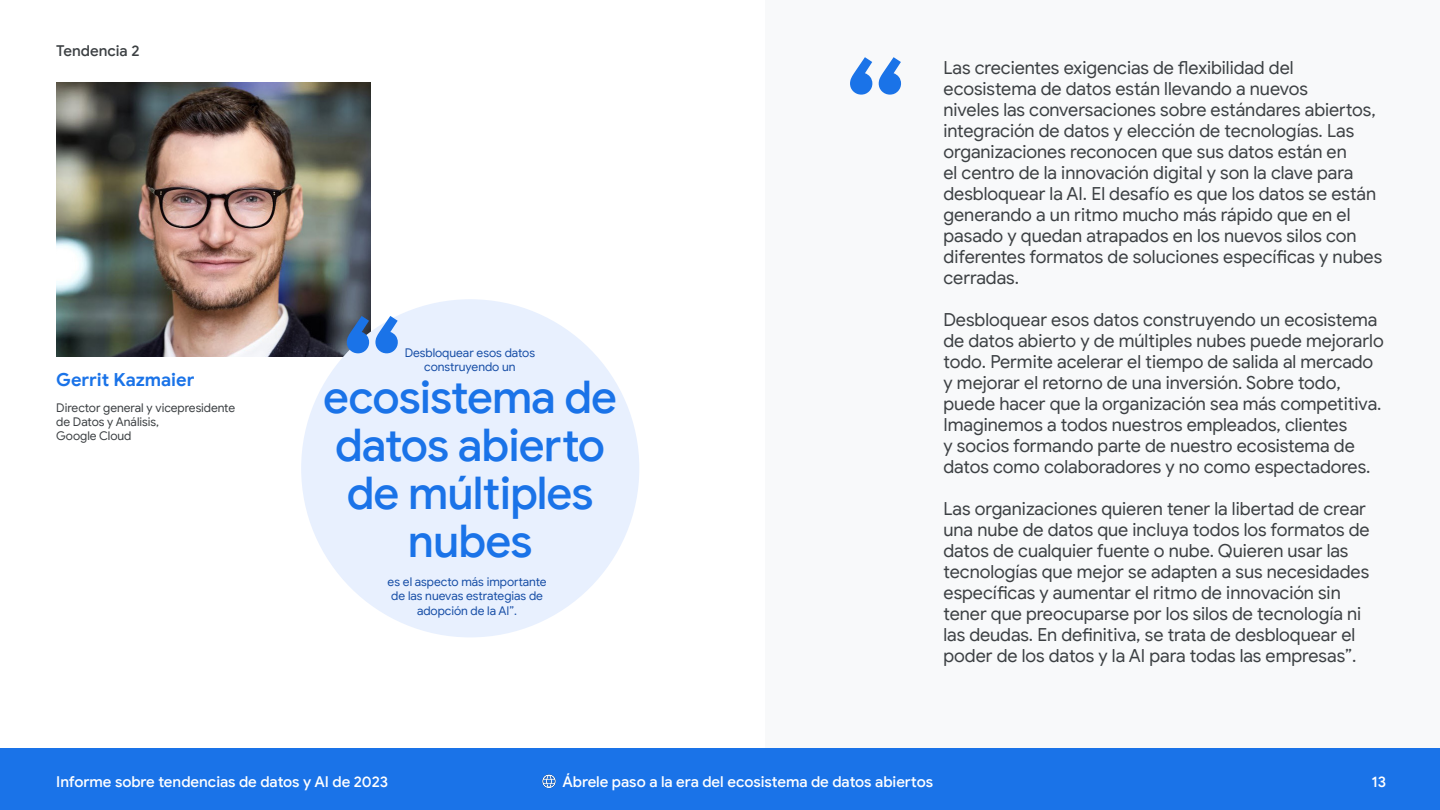
<style>
.page{position:relative;width:1440px;height:810px;background:#fff}
.page>*{position:absolute;margin:0;border:0;box-sizing:border-box;transform-origin:0 0}
.t1{font:500 146.25px "Google Sans";color:#1a73e8}
.t2{font:500 45px/48px "Google Sans";letter-spacing:-.025em;color:#1a73e8;text-align:center}
.Copy_1{font:18px/21px "Google Sans";letter-spacing:-.005em;color:#3c4043}
.Copy_1-2{font:700 18px "Google Sans";letter-spacing:-.005em;color:#1a73e8}
.t3{font:500 15px "Google Sans";letter-spacing:-.005em;color:#fff}
.t4{font:500 15px "Google Sans";color:#3c4043}
.t5{font:12px/14.2px "Google Sans";letter-spacing:-.005em;color:#174ea6;text-align:center}
.t6{font:12px/14.2px "Google Sans";letter-spacing:-.005em;color:#3c4043}
</style>
<div class="page">
<img style="left:56px;top:82px;width:315px;height:275px">
<div style="left:765px;top:0;width:675px;height:810px;background:#f8f9fa"></div>
<div style="left:0;top:748px;width:1440px;height:62px;background:#1a73e8"></div>
<img style="left:542px;top:774px;width:14px;height:14px">
<div style="left:301px;top:299px;width:338px;height:338px;background:#e8f0fe;border-radius:50%"></div>
<p class="t4" style="left:56px;top:42px;width:85px">Tendencia 2</p>
<p class="Copy_1-2" style="left:56px;top:369px;width:140px">Gerrit Kazmaier</p>
<p class="t6" style="left:56px;top:400px;width:180px">Director general y vicepresidente de Datos y Análisis,</p>
<p class="t6" style="left:56px;top:429px;width:77px">Google Cloud</p>
<h1 class="t1" style="left:340px;top:282px;width:67px">“</h1>
<h3 class="t5" style="left:405px;top:345px;width:132px">Desbloquear esos datos construyendo un</h3>
<h3 class="t2" style="left:323px;top:373px;width:295px">ecosistema de datos abierto de múltiples nubes</h3>
<h3 class="t5" style="left:388px;top:575px;width:160px">es el aspecto más importante de las nuevas estrategias de adopción de la AI”.</h3>
<h1 class="t1" style="left:843px;top:24px;width:67px">“</h1>
<p class="Copy_1" style="left:944px;top:57px;width:440px">Las crecientes exigencias de flexibilidad del ecosistema de datos están llevando a nuevos<br>niveles las conversaciones sobre estándares abiertos, integración de datos y elección de tecnologías. Las organizaciones reconocen que sus datos están en<br>el centro de la innovación digital y son la clave para desbloquear la AI. El desafío es que los datos se están generando a un ritmo mucho más rápido que en el pasado y quedan atrapados en los nuevos silos con diferentes formatos de soluciones específicas y nubes cerradas.</p>
<p class="Copy_1" style="left:944px;top:309px;width:442px">Desbloquear esos datos construyendo un ecosistema de datos abierto y de múltiples nubes puede mejorarlo todo. Permite acelerar el tiempo de salida al mercado y mejorar el retorno de una inversión. Sobre todo, puede hacer que la organización sea más competitiva.<br>Imaginemos a todos nuestros empleados, clientes<br>y socios formando parte de nuestro ecosistema de datos como colaboradores y no como espectadores.</p>
<p class="Copy_1" style="left:944px;top:498px;width:428px">Las organizaciones quieren tener la libertad de crear una nube de datos que incluya todos los formatos de datos de cualquier fuente o nube. Quieren usar las tecnologías que mejor se adapten a sus necesidades específicas y aumentar el ritmo de innovación sin tener que preocuparse por los silos de tecnología ni las deudas. En definitiva, se trata de desbloquear el poder de los datos y la AI para todas las empresas”.</p>
<p class="t3" style="left:56px;top:773px;width:333px">Informe sobre tendencias de datos y AI de 2023</p>
<p class="t3" style="left:562px;top:773px;width:372px">Ábrele paso a la era del ecosistema de datos abiertos</p>
<p class="t3" style="left:1372px;top:773px;width:16px">13</p>
</div>
